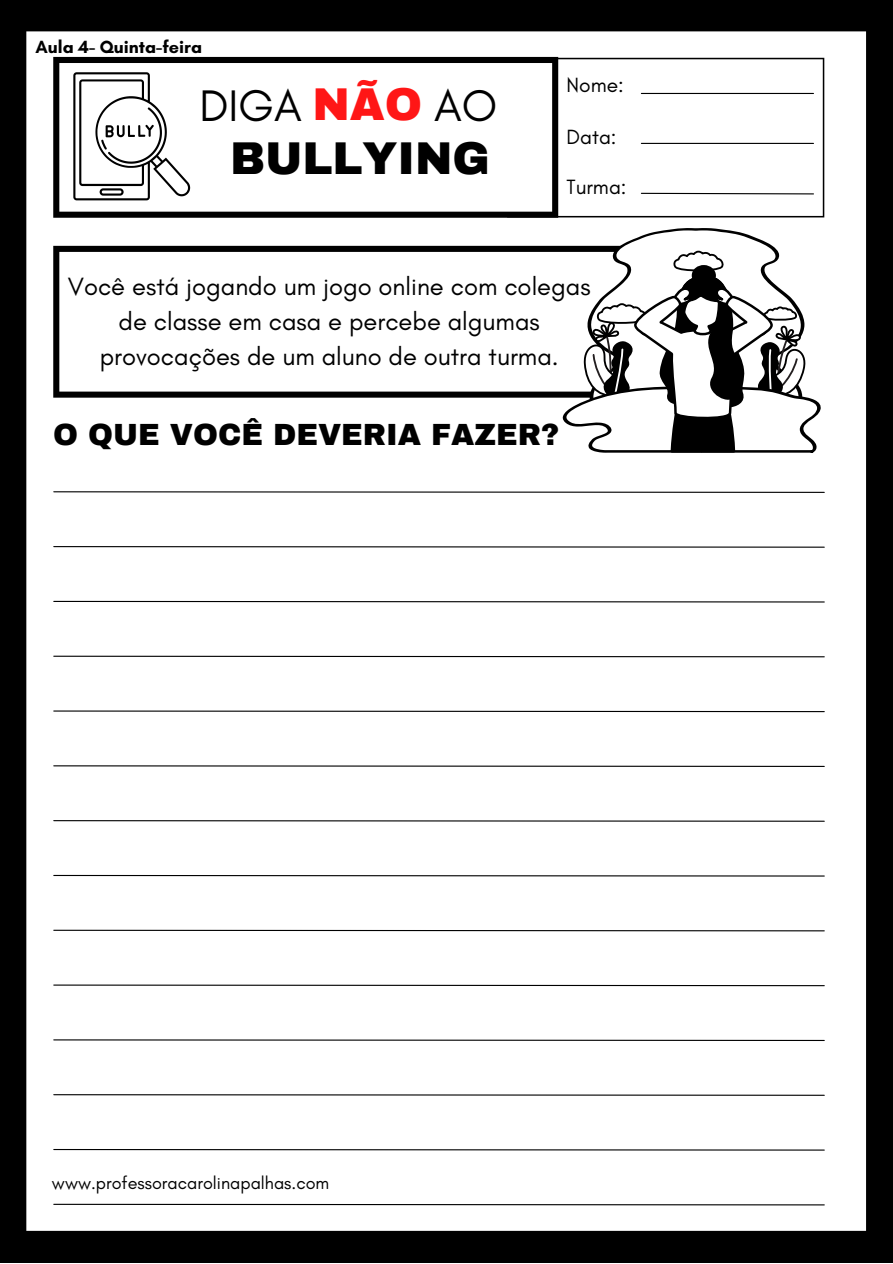
<style>
.page{position:relative;width:893px;height:1264px;background:#fff}
.page>*{position:absolute;margin:0;border:0;box-sizing:border-box;transform-origin:0 0}
.t1{font:45px "Glacial Indifference";color:#000}
.t2{font:900 45px "Archivo";color:#000}
.t3{font:900 30px "Archivo";color:#000}
.t4{font:25.5px/34.8px "Glacial Indifference";color:#000;text-align:center}
.t5{font:21px "Glacial Indifference";color:#000}
.t6{font:18px "Glacial Indifference";color:#000}
.t7{font:700 18px "Glacial Indifference";color:#000}
.s1{font-family:"Archivo";font-weight:900;color:#ff1616}
</style>
<div class="page">
<div style="left:0;top:0;width:892px;height:1262px;background:#000"></div>
<div style="left:25px;top:30px;width:842px;height:1202px;background:#fff"></div>
<hr style="left:24px;top:31px;width:2px;height:1199px;background:#000">
<hr style="left:866px;top:31px;width:2px;height:1199px;background:#000">
<hr style="left:26px;top:1230px;width:840px;height:3px;background:#000">
<hr style="left:26px;top:29px;width:840px;height:2px;background:#000">
<svg style="left:53px;top:246px;width:494px;height:151px"></svg>
<hr style="left:822px;top:59px;width:2px;height:157px;background:#000">
<hr style="left:508px;top:216px;width:314px;height:1px;background:#000">
<hr style="left:508px;top:58px;width:314px;height:1px;background:#000">
<svg style="left:53px;top:57px;width:505px;height:161px"></svg>
<svg style="left:73px;top:72px;width:117px;height:128px"></svg>
<hr style="left:641px;top:93px;width:172px;height:1px;background:#000">
<hr style="left:641px;top:143px;width:172px;height:1px;background:#000">
<svg style="left:640px;top:192px;width:174px;height:3px"></svg>
<svg style="left:53px;top:491px;width:772px;height:2px;background:#6f6f6f"></svg>
<svg style="left:53px;top:546px;width:772px;height:2px;background:#6f6f6f"></svg>
<svg style="left:53px;top:600px;width:772px;height:3px"></svg>
<svg style="left:53px;top:655px;width:772px;height:3px"></svg>
<svg style="left:53px;top:710px;width:772px;height:2px;background:#727272"></svg>
<svg style="left:53px;top:765px;width:772px;height:2px;background:#6f6f6f"></svg>
<svg style="left:53px;top:820px;width:772px;height:2px;background:#6f6f6f"></svg>
<svg style="left:53px;top:874px;width:772px;height:3px"></svg>
<svg style="left:53px;top:929px;width:772px;height:3px"></svg>
<svg style="left:53px;top:984px;width:772px;height:2px;background:#747474"></svg>
<svg style="left:53px;top:1039px;width:772px;height:2px;background:#6f6f6f"></svg>
<svg style="left:53px;top:1094px;width:772px;height:2px;background:#6f6f6f"></svg>
<svg style="left:53px;top:1149px;width:772px;height:2px;background:#6f6f6f"></svg>
<svg style="left:53px;top:1203px;width:772px;height:2px"></svg>
<svg style="left:547px;top:228px;width:274px;height:225px"></svg>
<p class="t7" style="left:35px;top:36px;width:168px">Aula 4- Quinta-feira</p>
<h1 class="t1" style="left:199px;top:78px;width:299px">DIGA <span class="s1">NÃO</span> AO</h1>
<h1 class="t2" style="left:230px;top:134px;width:261px">BULLYING</h1>
<p class="t5" style="left:566px;top:72px;width:59px">Nome:</p>
<p class="t5" style="left:566px;top:123px;width:51px">Data:</p>
<p class="t5" style="left:566px;top:174px;width:61px">Turma:</p>
<p class="t4" style="left:68px;top:269px;width:524px">Você está jogando um jogo online com colegas de classe em casa e percebe algumas provocações de um aluno de outra turma.</p>
<p class="t3" style="left:53px;top:418px;width:507px">O QUE VOCÊ DEVERIA FAZER?</p>
<p class="t6" style="left:52px;top:1172px;width:279px">www.professoracarolinapalhas.com</p>
</div>
